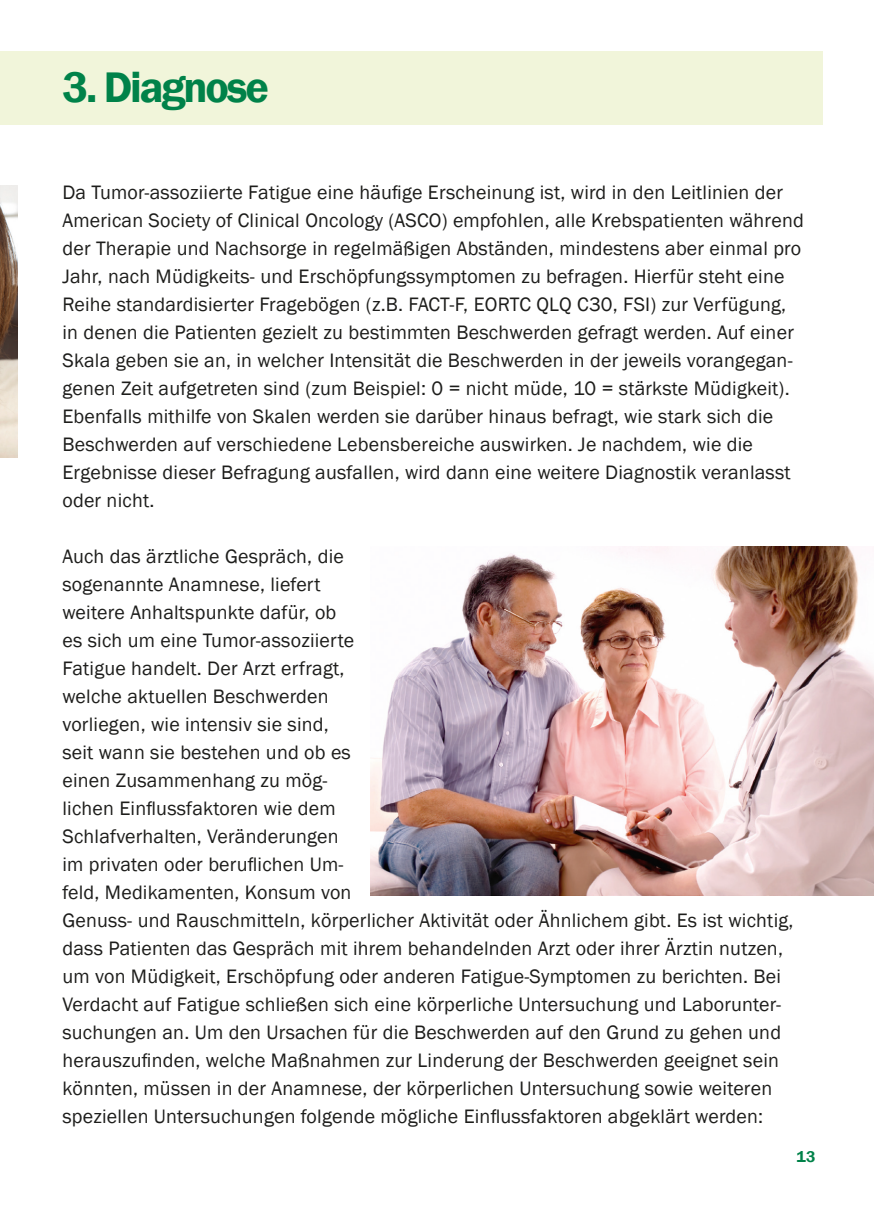
<style>
.page{position:relative;width:874px;height:1225px;background:#fff}
.page>*{position:absolute;margin:0;border:0;box-sizing:border-box;transform-origin:0 0}
.t1{font:600 44px "Franklin Gothic";letter-spacing:-.05em;color:#008249}
.t2{font:20px/28px "Franklin Gothic";letter-spacing:.01em;color:#1d1d1b}
.t3{font:600 16px "Franklin Gothic";color:#008249}
</style>
<div class="page">
<div style="left:0;top:51px;width:822px;height:74px;background:#f1f5da"></div>
<img style="left:0;top:185px;width:17px;height:272px">
<img style="left:370px;top:547px;width:503px;height:348px">
<h1 class="t1" style="left:62px;top:60px;width:208px">3. Diagnose</h1>
<p class="t2" style="left:62px;top:179px;width:742px">Da Tumor-assoziierte Fatigue eine häufige Erscheinung ist, wird in den Leitlinien der American Society of Clinical Oncology (ASCO) empfohlen, alle Krebspatienten während der Therapie und Nachsorge in regelmäßigen Abständen, mindestens aber einmal pro Jahr, nach Müdigkeits- und Erschöpfungssymptomen zu befragen. Hierfür steht eine Reihe standardisierter Fragebögen (z.B. FACT-F, EORTC QLQ C30, FSI) zur Verfügung, in denen die Patienten gezielt zu bestimmten Beschwerden gefragt werden. Auf einer Skala geben sie an, in welcher Intensität die Beschwerden in der jeweils vorangegan&shy;genen Zeit aufgetreten sind (zum Beispiel: 0 = nicht müde, 10 = stärkste Müdigkeit).<br>Ebenfalls mithilfe von Skalen werden sie darüber hinaus befragt, wie stark sich die Beschwerden auf verschiedene Lebensbereiche auswirken. Je nachdem, wie die Ergebnisse dieser Befragung ausfallen, wird dann eine weitere Diagnostik veranlasst oder nicht.</p>
<p class="t2" style="left:62px;top:543px;width:732px">Auch das ärztliche Gespräch, die<br>sogenannte Anamnese, liefert<br>weitere Anhaltspunkte dafür, ob<br>es sich um eine Tumor-assoziierte<br>Fatigue handelt. Der Arzt erfragt,<br>welche aktuellen Beschwerden<br>vorliegen, wie intensiv sie sind,<br>seit wann sie bestehen und ob es<br>einen Zusammenhang zu mög-<br>lichen Einflussfaktoren wie dem<br>Schlafverhalten, Veränderungen<br>im privaten oder beruflichen Um-<br>feld, Medikamenten, Konsum von<br>Genuss- und Rauschmitteln, körperlicher Aktivität oder Ähnlichem gibt. Es ist wichtig, dass Patienten das Gespräch mit ihrem behandelnden Arzt oder ihrer Ärztin nutzen, um von Müdigkeit, Erschöpfung oder anderen Fatigue-Symptomen zu berichten. Bei Verdacht auf Fatigue schließen sich eine körperliche Untersuchung und Laborunter&shy;suchungen an. Um den Ursachen für die Beschwerden auf den Grund zu gehen und herauszufinden, welche Maßnahmen zur Linderung der Beschwerden geeignet sein könnten, müssen in der Anamnese, der körperlichen Untersuchung sowie weiteren speziellen Untersuchungen folgende mögliche Einflussfaktoren abgeklärt werden:</p>
<p class="t3" style="left:796px;top:1147px;width:20px">13</p>
</div>
